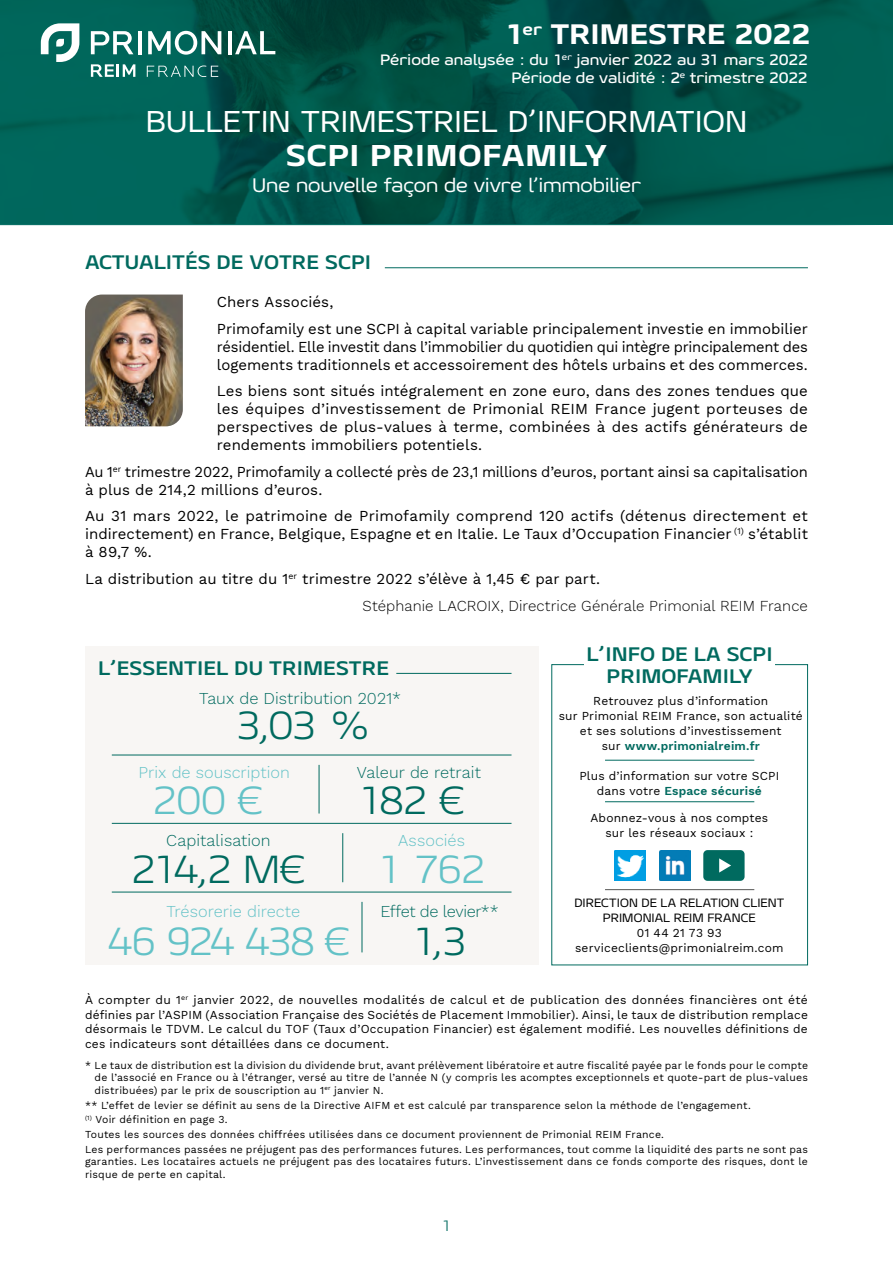
<style>
.page{position:relative;width:893px;height:1263px;background:#fff}
.page>*{position:absolute;margin:0;border:0;box-sizing:border-box;transform-origin:0 0}
.t1{font:300 39px "Geon Expanded";letter-spacing:-.085em;color:#006a5f}
.t2{font:300 39px "Geon Expanded";letter-spacing:-.05em;color:#63c2c7}
.t3{font:30px "Geon Expanded";letter-spacing:.005em;color:#fff}
.t4{font:800 30px "Geon Expanded";color:#fff}
.t5{font:800 28.05px "Geon Expanded";letter-spacing:-.025em;color:#fff}
.t6{font:700 19.5px/22.5px "Geon Expanded";color:#006a5f;text-align:center}
.t7{font:19.5px "Geon Expanded";letter-spacing:-.005em;color:#fff}
.t8{font:300 16.35px "Work Sans";color:#006a5f}
.t9{font:300 16.35px "Work Sans";color:#63c2c7}
.t10{font:300 16.35px "Work Sans";letter-spacing:-.03em;color:#006a5f}
.t11{font:15px/18px "Work Sans";color:#000}
.t12{font:500 15px/18px "Geon Expanded";color:#fff;text-align:right}
.t13{font:300 15px "Geon Expanded";color:#006a5f}
.t14{font:12px/15px "Work Sans";letter-spacing:.015em;color:#000;text-align:center}
.t15{font:12px/15px "Geon Expanded";letter-spacing:.005em;color:#000;text-align:center}
.t16{font:10.5px/12.6px "Work Sans";letter-spacing:.02em;color:#000}
.s1{font-weight:300}
.s2{font-weight:600;color:#006a5f}
</style>
<div class="page">
<svg style="left:0;top:0;width:893px;height:224px;background:#00564c"></svg>
<div style="left:85px;top:646px;width:453px;height:319px;background:#f8f6f4"></div>
<hr style="left:396px;top:673px;width:115px;height:1px;background:#006a5f">
<hr style="left:112px;top:755px;width:399px;height:1px;background:#006a5f">
<hr style="left:112px;top:892px;width:399px;height:1px;background:#006a5f">
<hr style="left:112px;top:823px;width:399px;height:1px;background:#006a5f">
<hr style="left:319px;top:765px;width:1px;height:48px;background:#006a5f">
<hr style="left:362px;top:902px;width:1px;height:50px;background:#006a5f">
<hr style="left:342px;top:833px;width:1px;height:49px;background:#006a5f">
<div style="left:551px;top:664px;width:257px;height:301px;background:#fff;border:1px solid #006a5f"></div>
<div style="left:584px;top:653px;width:191px;height:23px;background:#fff"></div>
<hr style="left:605px;top:760px;width:149px;height:1px;background:#006a5f">
<hr style="left:605px;top:889px;width:149px;height:1px;background:#565655">
<hr style="left:605px;top:801px;width:149px;height:1px;background:#006a5f">
<img style="left:660px;top:850px;width:30px;height:31px">
<img style="left:614px;top:850px;width:31px;height:31px">
<div style="left:703px;top:850px;width:42px;height:31px;background:#006a5f;border-radius:4px"></div>
<svg style="left:719px;top:858px;width:12px;height:14px"></svg>
<hr style="left:385px;top:267px;width:423px;height:1px;background:#006a5f">
<img style="left:85px;top:295px;width:98px;height:131px">
<svg style="left:147px;top:66px;width:71px;height:11px"></svg>
<svg style="left:91px;top:31px;width:42px;height:23px"></svg>
<hr style="left:138px;top:31px;width:4px;height:23px;background:#fff">
<svg style="left:148px;top:31px;width:73px;height:24px"></svg>
<hr style="left:228px;top:31px;width:4px;height:23px;background:#fff">
<svg style="left:235px;top:31px;width:40px;height:23px"></svg>
<svg style="left:41px;top:23px;width:38px;height:39px"></svg>
<svg style="left:91px;top:64px;width:44px;height:13px"></svg>
<h3 class="t5" style="left:505px;top:15px;width:308px">1<sup>er</sup> TRIMESTRE 2022</h3>
<p class="t12" style="left:380px;top:51px;width:429px">Période analysée : du 1<sup>er</sup> janvier 2022 au 31 mars 2022<br>Période de validité : 2<sup>e</sup> trimestre 2022</p>
<h2 class="t3" style="left:146px;top:102px;width:603px">BULLETIN TRIMESTRIEL D’INFORMATION</h2>
<h2 class="t4" style="left:286px;top:136px;width:323px">SCPI PRIMOFAMILY</h2>
<h3 class="t7" style="left:252px;top:172px;width:390px">Une nouvelle façon de vivre l’immobilier</h3>
<h3 class="t6" style="left:85px;top:251px;width:288px">ACTUALITÉS DE VOTRE SCPI</h3>
<p class="t11" style="left:217px;top:288px;width:593px;line-height:26.5px">Chers Associés,<br>Primofamily est une SCPI à capital variable principalement investie en immobilier</p>
<p class="t11" style="left:217px;top:337px;width:593px">résidentiel. Elle investit dans l’immobilier du quotidien qui intègre principalement des logements traditionnels et accessoirement des hôtels urbains et des commerces.</p>
<p class="t11" style="left:217px;top:382px;width:593px;text-align:justify">Les biens sont situés intégralement en zone euro, dans des zones tendues que les équipes d’investissement de Primonial REIM France jugent porteuses de perspectives de plus-values à terme, combinées à des actifs générateurs de rendements immobiliers potentiels.</p>
<p class="t11" style="left:85px;top:462px;width:724px">Au 1<sup>er</sup> trimestre 2022, Primofamily a collecté près de 23,1 millions d’euros, portant ainsi sa capitalisation à plus de 214,2 millions d’euros.</p>
<p class="t11" style="left:85px;top:507px;width:724px;text-align:justify">Au 31 mars 2022, le patrimoine de Primofamily comprend 120 actifs (détenus directement et indirectement) en France, Belgique, Espagne et en Italie. Le Taux d’Occupation Financier <sup>(1)</sup> s’établit à 89,7 %.</p>
<p class="t11" style="left:362px;top:565px;width:447px;line-height:26.5px;text-indent:-277px">La distribution au titre du 1<sup>er</sup> trimestre 2022 s’élève à 1,45 € par part.<br><span class="s1">Stéphanie LACROIX, Directrice Générale Primonial REIM France</span></p>
<h3 class="t6" style="left:98px;top:656px;width:292px">L’ESSENTIEL DU TRIMESTRE</h3>
<h1 class="t1" style="left:236px;top:700px;width:136px">3,03 %</h1>
<p class="t8" style="left:199px;top:686px;width:203px">Taux de Distribution 2021*</p>
<p class="t9" style="left:139px;top:760px;width:153px">Prix de souscription</p>
<p class="t8" style="left:357px;top:760px;width:125px">Valeur de retrait</p>
<h1 class="t2" style="left:153px;top:775px;width:112px">200 €</h1>
<h1 class="t1" style="left:358px;top:775px;width:108px">182 €</h1>
<p class="t8" style="left:166px;top:828px;width:106px">Capitalisation</p>
<p class="t9" style="left:398px;top:828px;width:69px">Associés</p>
<h1 class="t1" style="left:131px;top:844px;width:176px">214,2 M€</h1>
<h1 class="t2" style="left:377px;top:844px;width:110px">1 762</h1>
<p class="t9" style="left:166px;top:899px;width:135px">Trésorerie directe</p>
<p class="t10" style="left:380px;top:899px;width:120px">Effet de levier**</p>
<h1 class="t2" style="left:108px;top:916px;width:244px">46 924 438 €</h1>
<h1 class="t1" style="left:412px;top:916px;width:56px">1,3</h1>
<h3 class="t6" style="left:587px;top:642px;width:188px">L’INFO DE LA SCPI<br>PRIMOFAMILY</h3>
<p class="t14" style="left:559px;top:693px;width:245px">Retrouvez plus d’information<br>sur Primonial REIM France, son actualité et ses solutions d’investissement<br>sur <span class="s2">www.primonialreim.fr</span></p>
<p class="t14" style="left:579px;top:768px;width:201px">Plus d’information sur votre SCPI dans votre <span class="s2">Espace sécurisé</span></p>
<p class="t14" style="left:590px;top:810px;width:179px">Abonnez-vous à nos comptes sur les réseaux sociaux :</p>
<p class="t15" style="left:574px;top:895px;width:211px">DIRECTION DE LA RELATION CLIENT<br>PRIMONIAL REIM FRANCE</p>
<p class="t14" style="left:575px;top:925px;width:210px">01 44 21 73 93 serviceclients@primonialreim.com</p>
<p class="t14" style="left:85px;top:992px;width:724px;line-height:14.4px;text-align:justify">À compter du 1<sup>er</sup> janvier 2022, de nouvelles modalités de calcul et de publication des données financières ont été définies par l’ASPIM (Association Française des Sociétés de Placement Immobilier). Ainsi, le taux de distribution remplace désormais le TDVM. Le calcul du TOF (Taux d’Occupation Financier) est également modifié. Les nouvelles définitions de ces indicateurs sont détaillées dans ce document.</p>
<p class="t16" style="left:95px;top:1058px;width:715px;text-align:justify;text-indent:-10px">* Le taux de distribution est la division du dividende brut, avant prélèvement libératoire et autre fiscalité payée par le fonds pour le compte de l’associé en France ou à l’étranger, versé au titre de l’année N (y compris les acomptes exceptionnels et quote-part de plus-values distribuées) par le prix de souscription au 1<sup>er</sup> janvier N.</p>
<p class="t16" style="left:85px;top:1097px;width:724px;line-height:14.7px">** L’effet de levier se définit au sens de la Directive AIFM et est calculé par transparence selon la méthode de l’engagement.<br><sup>(1)</sup> Voir définition en page 3.<br>Toutes les sources des données chiffrées utilisées dans ce document proviennent de Primonial REIM France.<br>Les performances passées ne préjugent pas des performances futures. Les performances, tout comme la liquidité des parts ne sont pas</p>
<p class="t16" style="left:85px;top:1155px;width:724px">garanties. Les locataires actuels ne préjugent pas des locataires futurs. L’investissement dans ce fonds comporte des risques, dont le risque de perte en capital.</p>
<p class="t13" style="left:442px;top:1216px;width:11px">1</p>
</div>
